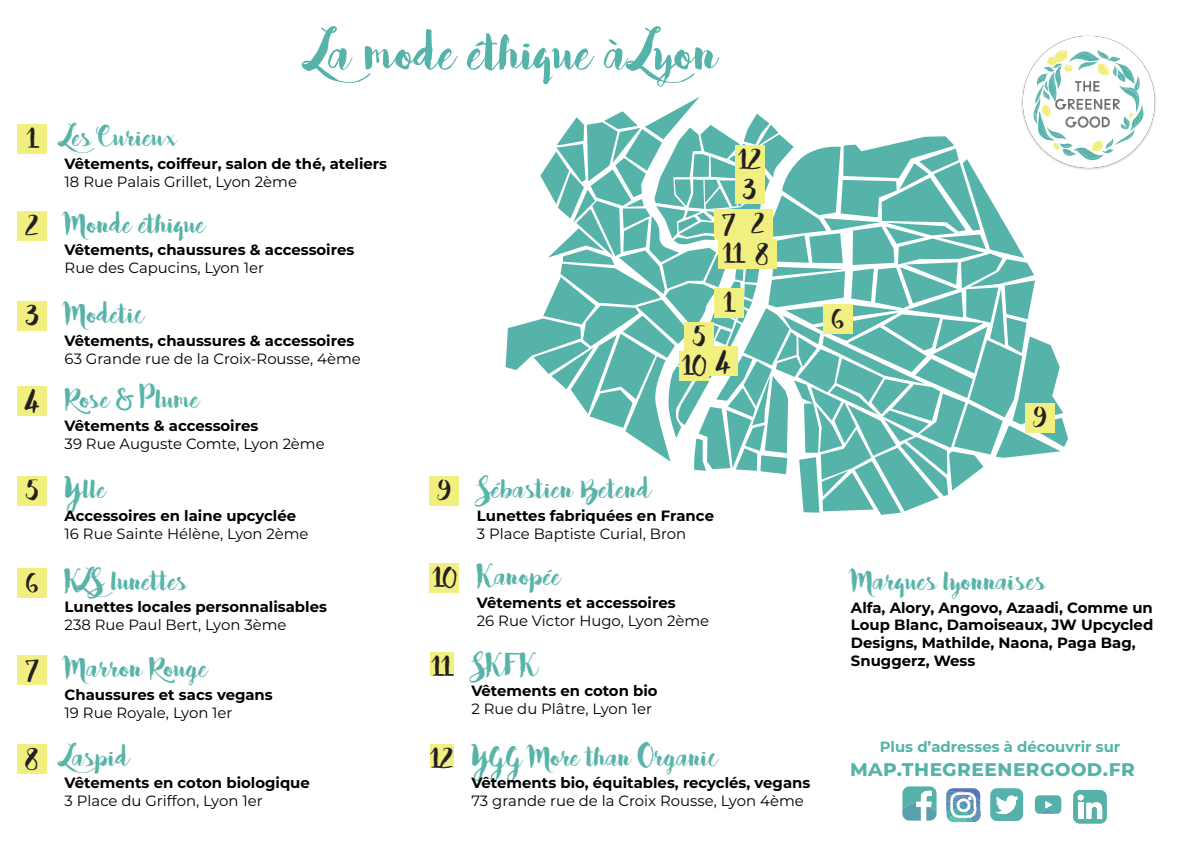
<style>
.page{position:relative;width:1191px;height:842px;background:#fff}
.page>*{position:absolute;margin:0;border:0;box-sizing:border-box;transform-origin:0 0}
.t1{font:60.9px "Bakery";color:#56b3aa}
.t2{font:35.7px/29.5px "Bakery";color:#231f20}
.t3{font:32.7px "Bakery";color:#58b3a9}
.t4{font:700 22.3px "Montserrat";color:#56b3aa}
.t5{font:700 14.9px/17.8px "Montserrat";color:#000}
.t6{font:14.9px "Montserrat";color:#000}
.t7{font:700 14.9px "Montserrat";color:#56b3aa}
</style>
<div class="page">
<svg style="left:505px;top:97px;width:563px;height:418px"></svg>
<div style="left:747px;top:239px;width:30px;height:29px;background:#f2ef81"></div>
<div style="left:718px;top:239px;width:30px;height:29px;background:#f2ef81"></div>
<div style="left:684px;top:322px;width:30px;height:29px;background:#f2ef81"></div>
<div style="left:679px;top:351px;width:30px;height:30px;background:#f2ef81"></div>
<div style="left:708px;top:347px;width:30px;height:29px;background:#f2ef81"></div>
<div style="left:735px;top:175px;width:29px;height:29px;background:#f2ef81"></div>
<div style="left:823px;top:304px;width:29px;height:30px;background:#f2ef81"></div>
<div style="left:1025px;top:403px;width:29px;height:29px;background:#f2ef81"></div>
<img style="left:1016px;top:35px;width:140px;height:140px">
<svg style="left:1034px;top:795px;width:28px;height:19px"></svg>
<svg style="left:1073px;top:790px;width:33px;height:34px"></svg>
<svg style="left:990px;top:788px;width:33px;height:33px"></svg>
<svg style="left:902px;top:786px;width:34px;height:35px"></svg>
<svg style="left:946px;top:788px;width:34px;height:34px"></svg>
<div style="left:17px;top:124px;width:30px;height:30px;background:#f2ef81"></div>
<div style="left:714px;top:289px;width:29px;height:29px;background:#f2ef81"></div>
<div style="left:17px;top:211px;width:30px;height:29px;background:#f2ef81"></div>
<div style="left:17px;top:301px;width:30px;height:30px;background:#f2ef81"></div>
<div style="left:17px;top:387px;width:30px;height:29px;background:#f2ef81"></div>
<div style="left:17px;top:476px;width:30px;height:30px;background:#f2ef81"></div>
<div style="left:17px;top:568px;width:30px;height:29px;background:#f2ef81"></div>
<div style="left:17px;top:655px;width:30px;height:30px;background:#f2ef81"></div>
<div style="left:17px;top:744px;width:30px;height:29px;background:#f2ef81"></div>
<div style="left:430px;top:476px;width:29px;height:30px;background:#f2ef81"></div>
<div style="left:430px;top:564px;width:29px;height:29px;background:#f2ef81"></div>
<div style="left:430px;top:652px;width:23px;height:24px;background:#f2ef81"></div>
<div style="left:743px;top:209px;width:30px;height:30px;background:#f2ef81"></div>
<div style="left:714px;top:209px;width:29px;height:30px;background:#f2ef81"></div>
<div style="left:430px;top:744px;width:23px;height:24px;background:#f2ef81"></div>
<div style="left:735px;top:145px;width:29px;height:30px;background:#f2ef81"></div>
<h1 class="t1" style="left:315px;top:13px;width:404px">La mode éthique à Lyon</h1>
<h2 class="t2" style="left:27px;top:121px;width:12px">1</h2>
<h3 class="t3" style="left:65px;top:116px;width:113px">Les Curieux</h3>
<p class="t5" style="left:65px;top:154px;width:324px">Vêtements, coiffeur, salon de thé, ateliers</p>
<p class="t6" style="left:65px;top:171px;width:234px">18 Rue Palais Grillet, Lyon 2ème</p>
<h2 class="t2" style="left:738px;top:142px;width:25px">12</h2>
<h2 class="t2" style="left:742px;top:171px;width:16px">3</h2>
<h2 class="t2" style="left:26px;top:208px;width:14px">2</h2>
<h3 class="t3" style="left:65px;top:202px;width:142px">Monde éthique</h3>
<p class="t5" style="left:65px;top:240px;width:291px">Vêtements, chaussures &amp; accessoires</p>
<p class="t6" style="left:65px;top:258px;width:201px">Rue des Capucins, Lyon 1er</p>
<h2 class="t2" style="left:722px;top:206px;width:44px">7 2</h2>
<h2 class="t2" style="left:723px;top:236px;width:47px">11 8</h2>
<h2 class="t2" style="left:25px;top:298px;width:16px">3</h2>
<h3 class="t3" style="left:65px;top:293px;width:81px">Modetic</h3>
<p class="t5" style="left:65px;top:331px;width:291px">Vêtements, chaussures &amp; accessoires</p>
<p class="t6" style="left:65px;top:348px;width:298px">63 Grande rue de la Croix-Rousse, 4ème</p>
<h2 class="t2" style="left:723px;top:285px;width:12px">1</h2>
<h2 class="t2" style="left:682px;top:319px;width:50px">5<br>10 4</h2>
<h2 class="t2" style="left:831px;top:301px;width:14px">6</h2>
<h2 class="t2" style="left:25px;top:383px;width:16px">4</h2>
<h3 class="t3" style="left:65px;top:378px;width:136px">Rose &amp; Plume</h3>
<p class="t5" style="left:65px;top:416px;width:195px">Vêtements &amp; accessoires</p>
<p class="t6" style="left:65px;top:433px;width:262px">39 Rue Auguste Comte, Lyon 2ème</p>
<h2 class="t2" style="left:1034px;top:399px;width:13px">9</h2>
<h2 class="t2" style="left:26px;top:473px;width:14px">5</h2>
<h3 class="t3" style="left:65px;top:468px;width:42px">Ylle</h3>
<p class="t5" style="left:65px;top:506px;width:233px">Accessoires en laine upcyclée</p>
<p class="t6" style="left:65px;top:523px;width:245px">16 Rue Sainte Hélène, Lyon 2ème</p>
<h2 class="t2" style="left:438px;top:473px;width:13px">9</h2>
<h3 class="t3" style="left:477px;top:468px;width:175px">Sébastien Betend</h3>
<p class="t5" style="left:477px;top:506px;width:239px">Lunettes fabriquées en France</p>
<p class="t6" style="left:477px;top:523px;width:211px">3 Place Baptiste Curial, Bron</p>
<h2 class="t2" style="left:26px;top:564px;width:14px">6</h2>
<h2 class="t2" style="left:25px;top:652px;width:15px">7</h2>
<h3 class="t3" style="left:65px;top:559px;width:124px">KLS lunettes</h3>
<p class="t5" style="left:65px;top:597px;width:264px">Lunettes locales personnalisables</p>
<p class="t6" style="left:65px;top:615px;width:223px">238 Rue Paul Bert, Lyon 3ème</p>
<h3 class="t3" style="left:65px;top:647px;width:144px">Marron Rouge</h3>
<p class="t5" style="left:65px;top:685px;width:210px">Chaussures et sacs vegans</p>
<p class="t6" style="left:65px;top:702px;width:169px">19 Rue Royale, Lyon 1er</p>
<h2 class="t2" style="left:432px;top:560px;width:25px">10</h2>
<h2 class="t2" style="left:431px;top:649px;width:22px">11</h2>
<h3 class="t3" style="left:477px;top:555px;width:85px">Kanopée</h3>
<p class="t5" style="left:477px;top:593px;width:200px">Vêtements et accessoires</p>
<p class="t6" style="left:477px;top:610px;width:234px">26 Rue Victor Hugo, Lyon 2ème</p>
<h3 class="t3" style="left:472px;top:643px;width:68px">SKF K</h3>
<p class="t5" style="left:471px;top:681px;width:188px">Vêtements en coton bio</p>
<p class="t6" style="left:471px;top:699px;width:182px">2 Rue du Plâtre, Lyon 1er</p>
<h3 class="t3" style="left:851px;top:559px;width:196px">Marques lyonnaises</h3>
<p class="t5" style="left:851px;top:598px;width:304px">Alfa, Alory, Angovo, Azaadi, Comme un<br>Loup Blanc, Damoiseaux, JW Upcycled<br>Designs, Mathilde, Naona, Paga Bag,<br>Snuggerz, Wess</p>
<h2 class="t2" style="left:26px;top:741px;width:14px">8</h2>
<h3 class="t3" style="left:65px;top:735px;width:65px">Laspid</h3>
<p class="t5" style="left:65px;top:773px;width:247px">Vêtements en coton biologique</p>
<p class="t6" style="left:65px;top:791px;width:200px">3 Place du Griffon, Lyon 1er</p>
<h2 class="t2" style="left:430px;top:741px;width:25px">12</h2>
<h3 class="t3" style="left:472px;top:735px;width:248px">YGG More than Organic</h3>
<p class="t5" style="left:471px;top:773px;width:340px">Vêtements bio, équitables, recyclés, vegans</p>
<p class="t6" style="left:471px;top:791px;width:334px">73 grande rue de la Croix Rousse, Lyon 4ème</p>
<p class="t7" style="left:879px;top:736px;width:242px">Plus d’adresses à découvrir sur</p>
<h3 class="t4" style="left:849px;top:752px;width:287px">map.thegreenergood.fr</h3>
</div>
